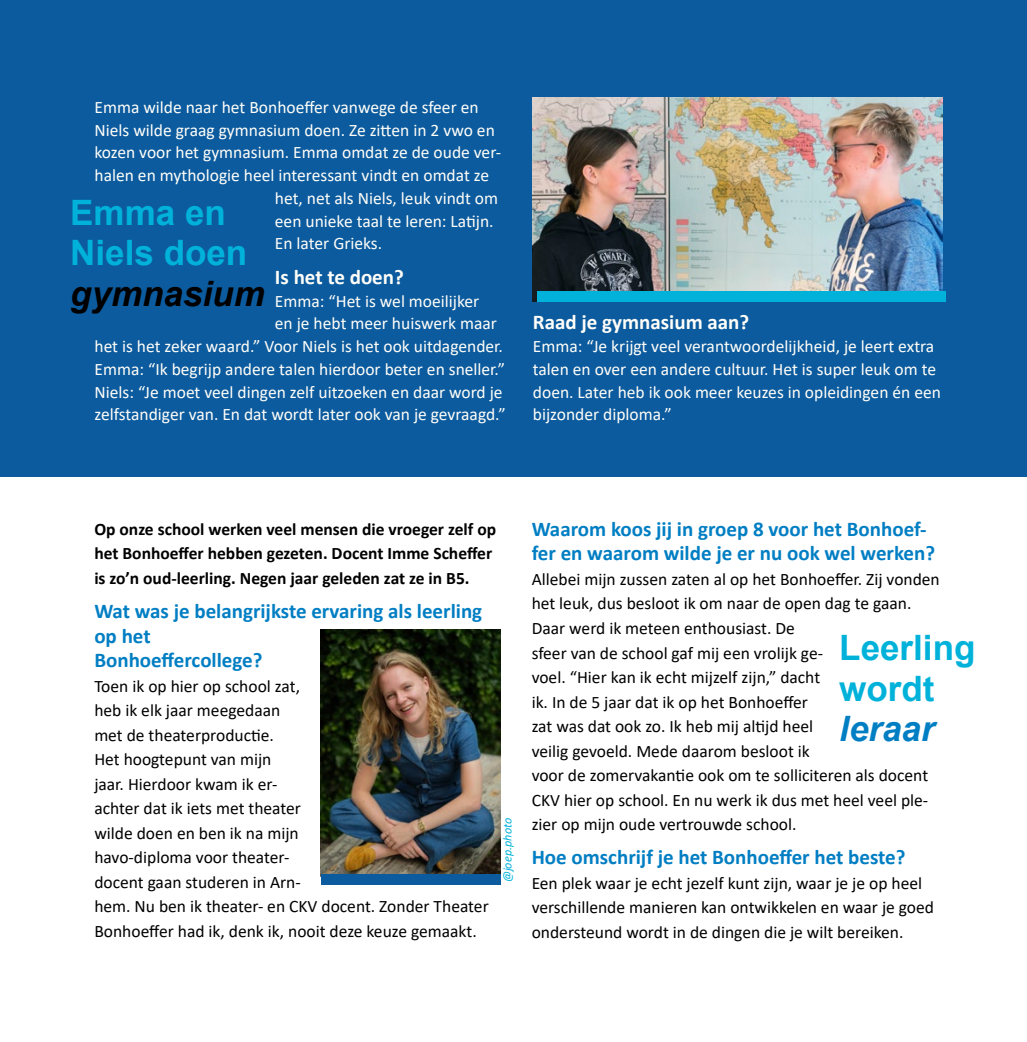
<style>
.page{position:relative;width:1027px;height:1042px;background:#fff}
.page>*{position:absolute;margin:0;border:0;box-sizing:border-box;transform-origin:0 0}
.t1{font:700 35px/40.2px "Arial";color:#00b2da}
.t2{font:italic 700 35px "Arial";color:#000}
.t3{font:italic 700 35px "Arial";color:#007ec3}
.t4{font:700 21px/24.5px "Calibri";color:#007ec3}
.t5{font:700 21px "Calibri";color:#fffef9}
.t6{font:17.5px/24.5px "Calibri";color:#000}
.t7{font:17.5px/22.8px "Calibri";color:#fffef9}
.t8{font:700 17.5px/24.5px "Calibri";color:#000}
.t9{font:italic 12.25px "Calibri";color:#00b2da}
</style>
<div class="page">
<div style="left:0;top:0;width:1027px;height:476px;background:#0c5b9e"></div>
<img style="left:533px;top:98px;width:409px;height:204px">
<img style="left:321px;top:629px;width:179px;height:245px">
<div style="left:537px;top:291px;width:408px;height:11px;background:#00b2da"></div>
<div style="left:321px;top:874px;width:179px;height:11px;background:#0c5b9e"></div>
<p class="t7" style="left:94px;top:95px;width:386px">Emma wilde naar het Bonhoeffer vanwege de sfeer en</p>
<p class="t7" style="left:94px;top:118px;width:402px">Niels wilde graag gymnasium doen. Ze zitten in 2 vwo en</p>
<p class="t7" style="left:94px;top:142px;width:408px">kozen voor het gymnasium. Emma omdat ze de oude ver-</p>
<p class="t7" style="left:94px;top:165px;width:396px">halen en mythologie heel interessant vindt en omdat ze</p>
<p class="t7" style="left:275px;top:188px;width:225px">het, net als Niels, leuk vindt om</p>
<p class="t7" style="left:275px;top:209px;width:220px">een unieke taal te leren: Latijn.</p>
<p class="t7" style="left:275px;top:233px;width:109px">En later Grieks.</p>
<p class="t5" style="left:275px;top:262px;width:130px">Is het te doen?</p>
<p class="t7" style="left:275px;top:290px;width:206px">Emma: “Het is wel moeilijker</p>
<p class="t7" style="left:275px;top:313px;width:224px">en je hebt meer huiswerk maar</p>
<p class="t7" style="left:94px;top:336px;width:410px">het is het zeker waard.” Voor Niels is het ook uitdagender.</p>
<p class="t7" style="left:94px;top:359px;width:412px">Emma: “Ik begrijp andere talen hierdoor beter en sneller.”</p>
<p class="t7" style="left:94px;top:381px;width:410px">Niels: “Je moet veel dingen zelf uitzoeken en daar word je</p>
<p class="t7" style="left:94px;top:404px;width:413px">zelfstandiger van. En dat wordt later ook van je gevraagd.”</p>
<h1 class="t1" style="left:70px;top:196px;width:178px">Emma en<br>Niels doen</h1>
<h1 class="t2" style="left:70px;top:280px;width:196px">gymnasium</h1>
<p class="t5" style="left:533px;top:307px;width:218px">Raad je gymnasium aan?</p>
<p class="t7" style="left:533px;top:334px;width:409px">Emma: “Je krijgt veel verantwoordelijkheid, je leert extra talen en over een andere cultuur. Het is super leuk om te doen. Later heb ik ook meer keuzes in opleidingen én een bijzonder diploma.”</p>
<p class="t8" style="left:94px;top:516px;width:403px">Op onze school werken veel mensen die vroeger zelf op het Bonhoeffer hebben gezeten. Docent Imme Scheffer is zo’n oud-leerling. Negen jaar geleden zat ze in B5.</p>
<p class="t4" style="left:94px;top:598px;width:389px">Wat was je belangrijkste ervaring als leerling op het<br>Bonhoeffercollege?</p>
<p class="t6" style="left:94px;top:674px;width:396px">Toen ik op hier op school zat,<br>heb ik elk jaar meegedaan<br>met de theaterproductie.<br>Het hoogtepunt van mijn<br>jaar. Hierdoor kwam ik er-<br>achter dat ik iets met theater<br>wilde doen en ben ik na mijn<br>havo-diploma voor theater-<br>docent gaan studeren in Arn-<br>hem. Nu ben ik theater- en CKV docent. Zonder Theater<br>Bonhoeffer had ik, denk ik, nooit deze keuze gemaakt.</p>
<p class="t9" style="left:503px;top:882px;width:66px;rotate:-90deg">@joep.photo</p>
<p class="t4" style="left:532px;top:516px;width:405px">Waarom koos jij in groep 8 voor het Bonhoef&shy;fer en waarom wilde je er nu ook wel werken?</p>
<p class="t6" style="left:532px;top:566px;width:410px">Allebei mijn zussen zaten al op het Bonhoeffer. Zij vonden het leuk, dus besloot ik om naar de open dag te gaan.<br>Daar werd ik meteen enthousiast. De<br>sfeer van de school gaf mij een vrolijk ge-<br>voel. “Hier kan ik echt mijzelf zijn,” dacht<br>ik. In de 5 jaar dat ik op het Bonhoeffer<br>zat was dat ook zo. Ik heb mij altijd heel<br>veilig gevoeld. Mede daarom besloot ik<br>voor de zomervakantie ook om te solliciteren als docent CKV hier op school. En nu werk ik dus met heel veel ple&shy;zier op mijn oude vertrouwde school.</p>
<p class="t4" style="left:532px;top:845px;width:375px">Hoe omschrijf je het Bonhoeffer het beste?</p>
<p class="t6" style="left:532px;top:872px;width:404px">Een plek waar je echt jezelf kunt zijn, waar je je op heel verschillende manieren kan ontwikkelen en waar je goed ondersteund wordt in de dingen die je wilt bereiken.</p>
<h1 class="t1" style="left:839px;top:631px;width:138px">Leerling wordt</h1>
<h1 class="t3" style="left:839px;top:715px;width:97px">leraar</h1>
</div>
